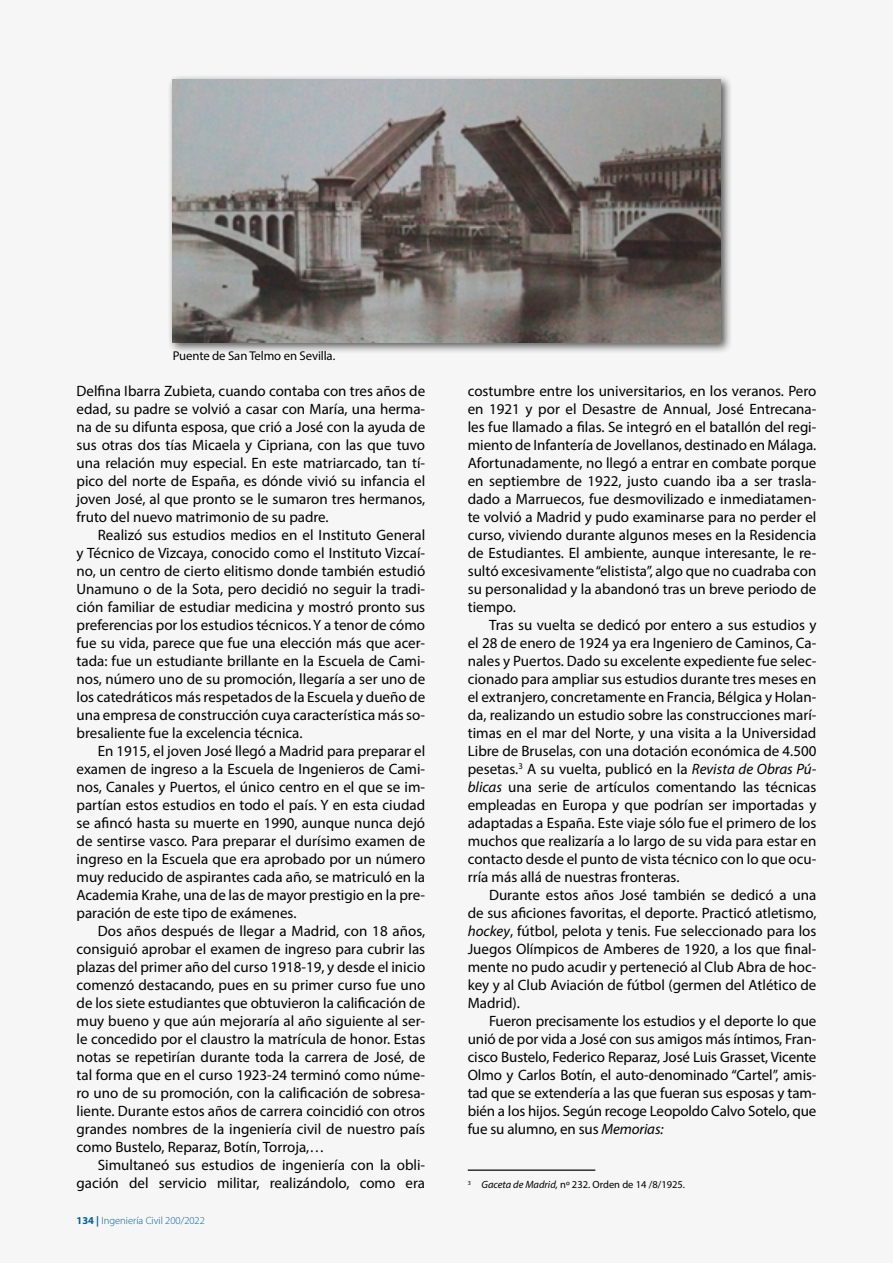
<style>
.page{position:relative;width:893px;height:1263px;background:#f6f6f6}
.page>*{position:absolute;margin:0;border:0;box-sizing:border-box;transform-origin:0 0}
.t1{font:15px/18px "Myriad Pro";color:#000;text-align:justify}
.t2{font:12.75px "Myriad Pro";letter-spacing:-.01em;color:#000}
.t3{font:10.5px "Myriad Pro";color:#000}
.t4{font:300 10.5px "Myriad Pro";color:#005f98}
.s1{font-weight:700}
.s2{font-style:italic}
</style>
<div class="page">
<hr style="left:468px;top:1169px;width:127px;height:2px;background:#000">
<div style="left:167px;top:75px;width:564px;height:279px;background:#000;opacity:.65"></div>
<img style="left:172px;top:80px;width:549px;height:262px">
<p class="t2" style="left:173px;top:348px;width:164px">Puente de San Telmo en Sevilla.</p>
<p class="t1" style="left:77px;top:382px;width:350px">Delfina Ibarra Zubieta, cuando contaba con tres años de edad, su padre se volvió a casar con María, una herma&shy;na de su difunta esposa, que crió a José con la ayuda de sus otras dos tías Micaela y Cipriana, con las que tuvo una relación muy especial. En este matriarcado, tan tí&shy;pico del norte de España, es dónde vivió su infancia el joven José, al que pronto se le sumaron tres hermanos, fruto del nuevo matrimonio de su padre.</p>
<p class="t1" style="left:77px;top:526px;width:350px;text-indent:21px">Realizó sus estudios medios en el Instituto General y Técnico de Vizcaya, conocido como el Instituto Vizcaí&shy;no, un centro de cierto elitismo donde también estudió Unamuno o de la Sota, pero decidió no seguir la tradi&shy;ción familiar de estudiar medicina y mostró pronto sus preferencias por los estudios técnicos. Y a tenor de cómo fue su vida, parece que fue una elección más que acer&shy;tada: fue un estudiante brillante en la Escuela de Cami&shy;nos, número uno de su promoción, llegaría a ser uno de los catedráticos más respetados de la Escuela y dueño de una empresa de construcción cuya característica más so&shy;bresaliente fue la excelencia técnica.</p>
<p class="t1" style="left:77px;top:742px;width:350px;text-indent:21px">En 1915, el joven José llegó a Madrid para preparar el examen de ingreso a la Escuela de Ingenieros de Cami&shy;nos, Canales y Puertos, el único centro en el que se im&shy;partían estos estudios en todo el país. Y en esta ciudad se afincó hasta su muerte en 1990, aunque nunca dejó de sentirse vasco. Para preparar el durísimo examen de ingreso en la Escuela que era aprobado por un número muy reducido de aspirantes cada año, se matriculó en la Academia Krahe, una de las de mayor prestigio en la pre&shy;paración de este tipo de exámenes.</p>
<p class="t1" style="left:77px;top:922px;width:350px;text-indent:21px">Dos años después de llegar a Madrid, con 18 años, consiguió aprobar el examen de ingreso para cubrir las plazas del primer año del curso 1918-19, y desde el inicio comenzó destacando, pues en su primer curso fue uno de los siete estudiantes que obtuvieron la calificación de muy bueno y que aún mejoraría al año siguiente al ser&shy;le concedido por el claustro la matrícula de honor. Estas notas se repetirían durante toda la carrera de José, de tal forma que en el curso 1923-24 terminó como núme&shy;ro uno de su promoción, con la calificación de sobresa&shy;liente. Durante estos años de carrera coincidió con otros grandes nombres de la ingeniería civil de nuestro país como Bustelo, Reparaz, Botín, Torroja,…</p>
<p class="t1" style="left:77px;top:1156px;width:350px;text-align:right">Simultaneó sus estudios de ingeniería con la obli&shy;gación del servicio militar, realizándolo, como era</p>
<p class="t4" style="left:77px;top:1214px;width:130px"><span class="s1">134 |</span> Ingeniería Civil 200/2022</p>
<p class="t1" style="left:468px;top:382px;width:350px">costumbre entre los universitarios, en los veranos. Pero en 1921 y por el Desastre de Annual, José Entrecana&shy;les fue llamado a filas. Se integró en el batallón del regi&shy;miento de Infantería de Jovellanos, destinado en Málaga.<br>Afortunadamente, no llegó a entrar en combate porque en septiembre de 1922, justo cuando iba a ser trasla&shy;dado a Marruecos, fue desmovilizado e inmediatamen&shy;te volvió a Madrid y pudo examinarse para no perder el curso, viviendo durante algunos meses en la Residencia de Estudiantes. El ambiente, aunque interesante, le re&shy;sultó excesivamente “elistista”, algo que no cuadraba con su personalidad y la abandonó tras un breve periodo de tiempo.</p>
<p class="t1" style="left:468px;top:616px;width:350px;text-indent:21px">Tras su vuelta se dedicó por entero a sus estudios y el 28 de enero de 1924 ya era Ingeniero de Caminos, Ca&shy;nales y Puertos. Dado su excelente expediente fue selec&shy;cionado para ampliar sus estudios durante tres meses en el extranjero, concretamente en Francia, Bélgica y Holan&shy;da, realizando un estudio sobre las construcciones marí&shy;timas en el mar del Norte, y una visita a la Universidad Libre de Bruselas, con una dotación económica de 4.500 pesetas.<sup>3</sup> A su vuelta, publicó en la <span class="s2">Revista de Obras Pú&shy;blicas</span> una serie de artículos comentando las técnicas empleadas en Europa y que podrían ser importadas y adaptadas a España. Este viaje sólo fue el primero de los muchos que realizaría a lo largo de su vida para estar en contacto desde el punto de vista técnico con lo que ocu&shy;rría más allá de nuestras fronteras.</p>
<p class="t1" style="left:468px;top:886px;width:350px;text-indent:21px">Durante estos años José también se dedicó a una de sus aficiones favoritas, el deporte. Practicó atletismo, <span class="s2">hockey</span>, fútbol, pelota y tenis. Fue seleccionado para los Juegos Olímpicos de Amberes de 1920, a los que final&shy;mente no pudo acudir y perteneció al Club Abra de hoc&shy;key y al Club Aviación de fútbol (germen del Atlético de Madrid).</p>
<p class="t1" style="left:468px;top:1012px;width:350px;text-indent:21px">Fueron precisamente los estudios y el deporte lo que unió de por vida a José con sus amigos más íntimos, Fran&shy;cisco Bustelo, Federico Reparaz, José Luis Grasset, Vicente Olmo y Carlos Botín, el auto-denominado “Cartel”, amis&shy;tad que se extendería a las que fueran sus esposas y tam&shy;bién a los hijos. Según recoge Leopoldo Calvo Sotelo, que fue su alumno, en sus <span class="s2">Memorias:</span></p>
<p class="t3" style="left:468px;top:1178px;width:219px"><sup>3</sup> <span class="s2">Gaceta de Madrid,</span> nº 232. Orden de 14 /8/1925.</p>
</div>
